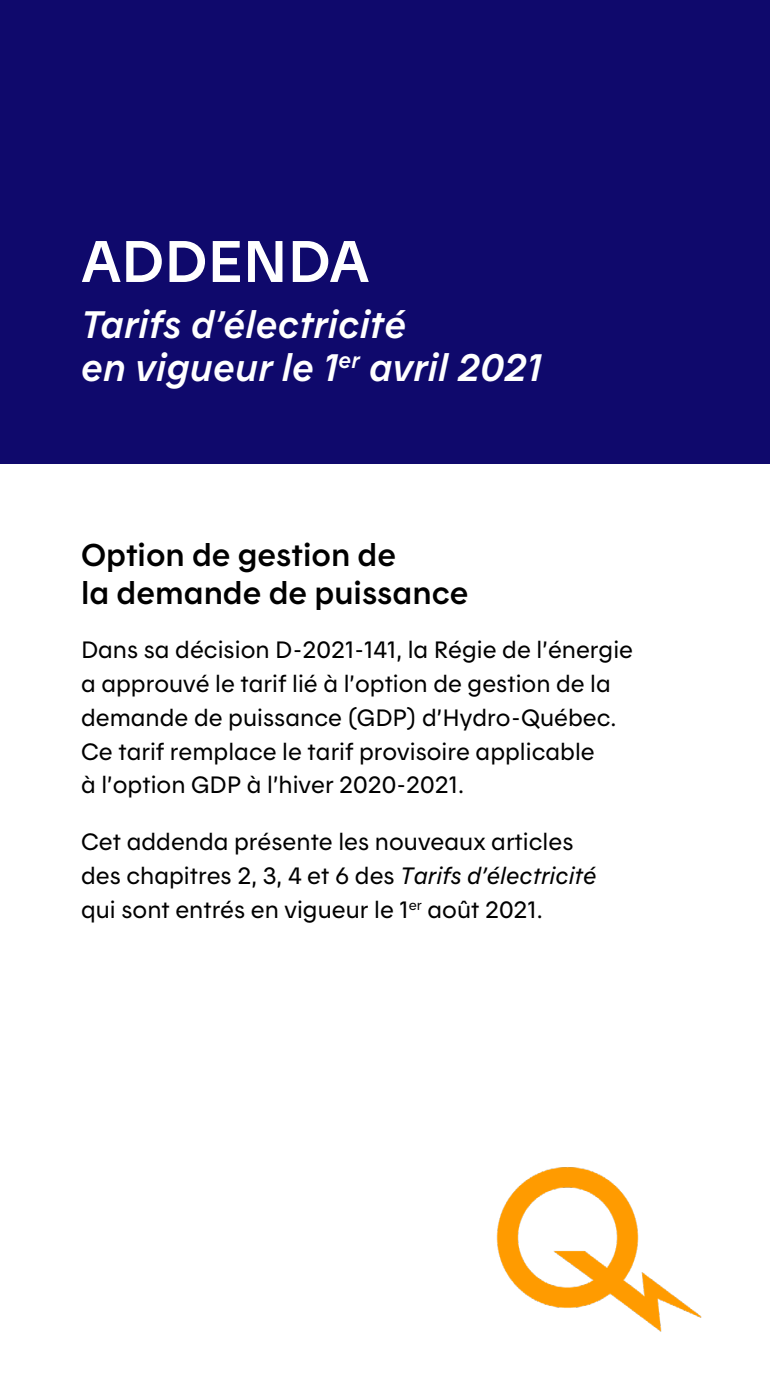
<style>
.page{position:relative;width:770px;height:1377px;background:#fff}
.page>*{position:absolute;margin:0;border:0;box-sizing:border-box;transform-origin:0 0}
.t1{font:58.5px "Hydro Quebec Demi";color:#fff}
.t2{font:38.25px/42.8px "Hydro Quebec Demi Italique";letter-spacing:.005em;color:#fff}
.t3{font:31.5px/38.2px "Hydro Quebec Demi";color:#000}
.t4{font:23.62px/33.8px "Hydro Quebec Normal";color:#000}
.s1{font-family:"Hydro Quebec Italique"}
</style>
<div class="page">
<div style="left:0;top:0;width:770px;height:464px;background:#0f096c"></div>
<img style="left:496px;top:1167px;width:206px;height:165px">
<h1 class="t1" style="left:81px;top:225px;width:290px">ADDENDA</h1>
<h1 class="t2" style="left:81px;top:302px;width:462px">Tarifs d’électricité<br>en vigueur le 1<sup>er</sup> avril 2021</h1>
<h2 class="t3" style="left:81px;top:535px;width:389px">Option de gestion de<br>la demande de puissance</h2>
<p class="t4" style="left:81px;top:633px;width:553px">Dans sa décision D-2021-141, la Régie de l’énergie a approuvé le tarif lié à l’option de gestion de la demande de puissance (GDP) d’Hydro‑ Québec.<br>Ce tarif remplace le tarif provisoire applicable<br>à l’option GDP à l’hiver 2020-2021.</p>
<p class="t4" style="left:81px;top:824px;width:517px">Cet addenda présente les nouveaux articles des chapitres 2, 3, 4 et 6 des <span class="s1">Tarifs d’électricité </span>qui sont entrés en vigueur le 1<sup>er</sup> août 2021.</p>
</div>
